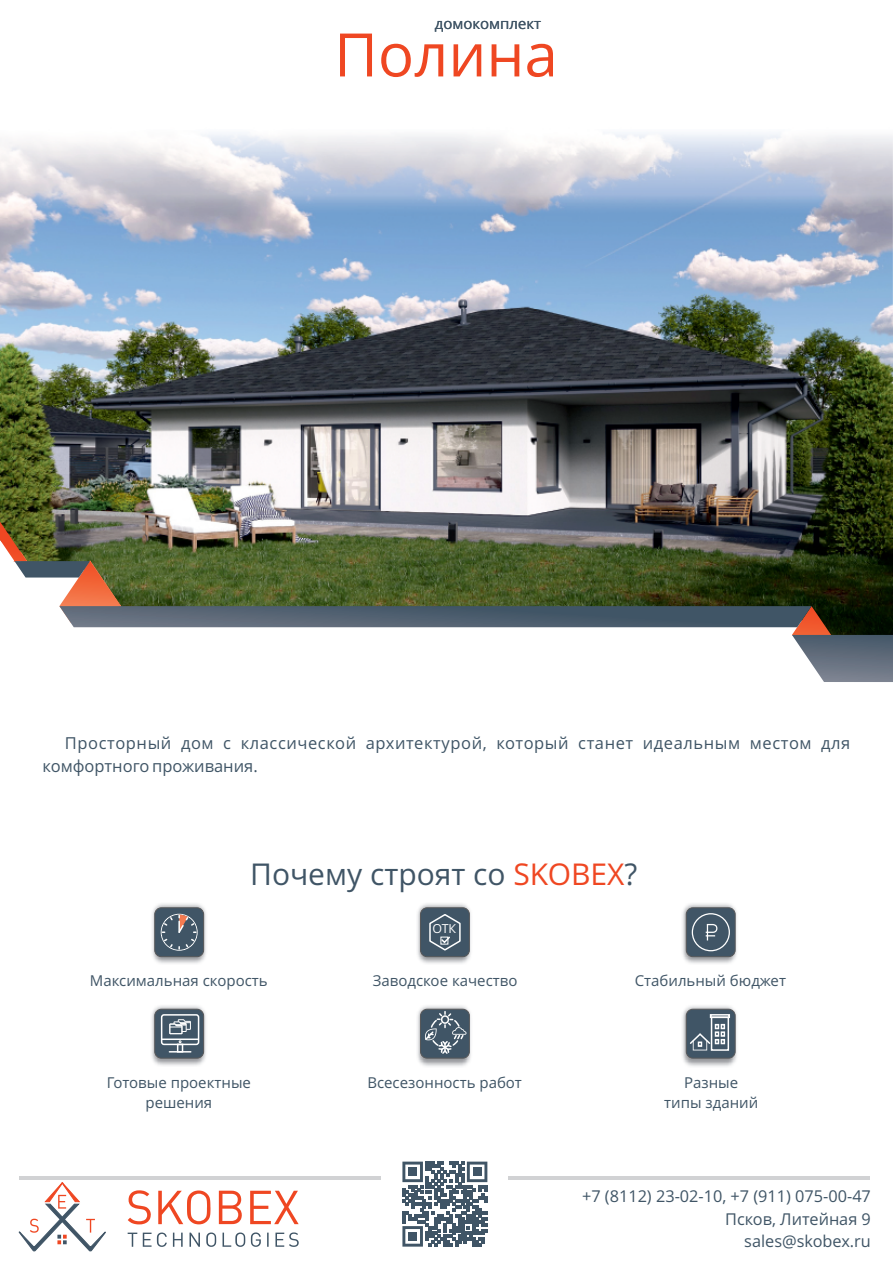
<style>
.page{position:relative;width:893px;height:1268px;background:#fff}
.page>*{position:absolute;margin:0;border:0;box-sizing:border-box;transform-origin:0 0}
.t1{font:60px "Open Sans";color:#ef4722}
.t2{font:30px "Open Sans";color:#405566}
.t3{font:16.5px/22.5px "Open Sans";letter-spacing:.035em;color:#405566}
.t4{font:16.35px/22.2px "Open Sans";color:#405566;text-align:right}
.t5{font:15px/20.4px "Open Sans";color:#405566;text-align:center}
.t6{font:12.45px "Open Sans";color:#fff}
.s1{color:#ef4722}
</style>
<div class="page">
<img style="left:0;top:308px;width:893px;height:253px">
<img style="left:0;top:133px;width:893px;height:175px">
<svg style="left:20px;top:1176px;width:361px;height:3px"></svg>
<svg style="left:402px;top:1161px;width:85px;height:85px"></svg>
<div style="left:408px;top:1167px;width:9px;height:8px;background:#405566"></div>
<div style="left:473px;top:1167px;width:8px;height:8px;background:#405566"></div>
<div style="left:408px;top:1231px;width:9px;height:9px;background:#405566"></div>
<svg style="left:509px;top:1176px;width:361px;height:3px"></svg>
<svg style="left:18px;top:1182px;width:88px;height:69px"></svg>
<svg style="left:128px;top:1190px;width:171px;height:34px"></svg>
<svg style="left:128px;top:1232px;width:171px;height:14px"></svg>
<img style="left:417px;top:1006px;width:54px;height:61px">
<div style="left:420px;top:1008px;width:50px;height:50px;background:#405566;border:1px solid #57585a;border-radius:7px"></div>
<img style="left:682px;top:1006px;width:55px;height:61px">
<div style="left:686px;top:1008px;width:49px;height:50px;background:#405566;border:1px solid #57585a;border-radius:7px"></div>
<img style="left:417px;top:903px;width:54px;height:61px">
<div style="left:420px;top:907px;width:50px;height:49px;background:#405566;border:1px solid #57585a;border-radius:7px"></div>
<img style="left:152px;top:903px;width:54px;height:61px">
<div style="left:155px;top:907px;width:49px;height:49px;background:#405566;border:1px solid #57585a;border-radius:7px"></div>
<div style="left:710px;top:1013px;width:20px;height:4px;border:2px solid #fff"></div>
<div style="left:711px;top:1016px;width:18px;height:34px;border:2px solid #fff"></div>
<svg style="left:425px;top:1011px;width:41px;height:43px"></svg>
<svg style="left:690px;top:1023px;width:35px;height:27px"></svg>
<svg style="left:161px;top:913px;width:37px;height:37px"></svg>
<svg style="left:429px;top:914px;width:32px;height:37px"></svg>
<img style="left:682px;top:903px;width:55px;height:61px">
<div style="left:686px;top:907px;width:49px;height:49px;background:#405566;border:1px solid #57585a;border-radius:7px"></div>
<div style="left:692px;top:912px;width:38px;height:39px;border:1px solid #fff;border-radius:50%"></div>
<svg style="left:705px;top:923px;width:13px;height:17px"></svg>
<img style="left:151px;top:1005px;width:55px;height:61px">
<svg style="left:155px;top:1008px;width:49px;height:50px;background:#516371"></svg>
<div style="left:161px;top:1013px;width:38px;height:31px;border:2px solid #fff;border-radius:2px"></div>
<hr style="left:162px;top:1038px;width:37px;height:1px;background:#fff">
<hr style="left:169px;top:1050px;width:22px;height:2px;background:#fff">
<div style="left:177px;top:1043px;width:6px;height:9px;border:2px solid #fff"></div>
<svg style="left:169px;top:1018px;width:22px;height:16px"></svg>
<img style="left:0;top:521px;width:831px;height:41px">
<svg style="left:14px;top:561px;width:879px;height:121px"></svg>
<p class="t5" style="left:435px;top:15px;width:108px">домокомплект</p>
<h1 class="t1" style="left:334px;top:30px;width:225px">Полина</h1>
<p class="t3" style="left:43px;top:733px;width:809px;text-indent:22px">Просторный дом с классической архитектурой, который станет идеальным местом для комфортного проживания.</p>
<h2 class="t2" style="left:250px;top:861px;width:389px">Почему строят со <span class="s1">SKOBEX</span>?</h2>
<p class="t6" style="left:432px;top:923px;width:25px">ОТК</p>
<p class="t5" style="left:90px;top:972px;width:179px">Максимальная скорость</p>
<p class="t5" style="left:373px;top:972px;width:146px">Заводское качество</p>
<p class="t5" style="left:635px;top:972px;width:153px">Стабильный бюджет</p>
<p class="t5" style="left:107px;top:1073px;width:146px">Готовые проектные решения</p>
<p class="t5" style="left:367px;top:1073px;width:156px">Всесезонность работ</p>
<p class="t5" style="left:664px;top:1073px;width:95px">Разные типы зданий</p>
<p class="t4" style="left:582px;top:1186px;width:290px">+7 (8112) 23-02-10, +7 (911) 075-00-47<br>Псков, Литейная 9<br>sales@skobex.ru</p>
</div>
